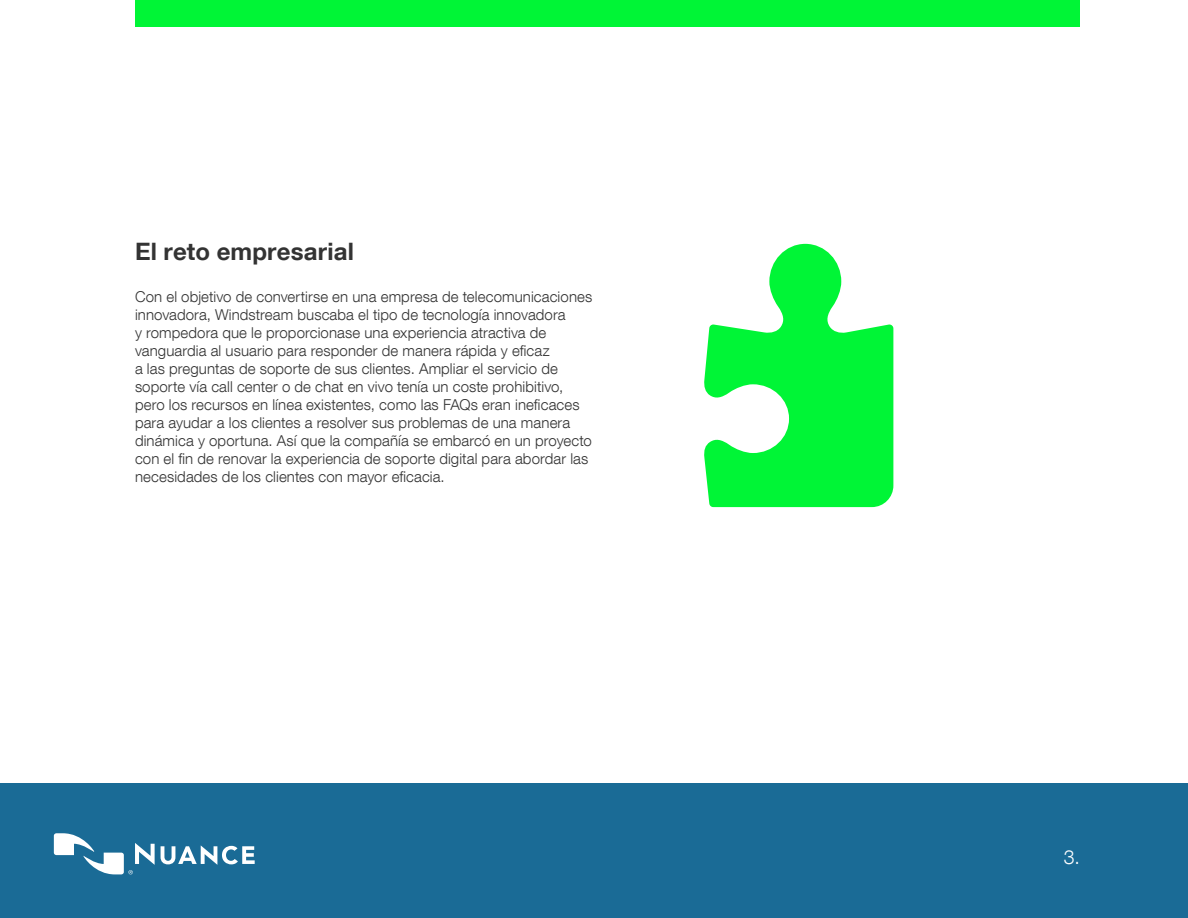
<style>
.page{position:relative;width:1188px;height:918px;background:#fff}
.page>*{position:absolute;margin:0;border:0;box-sizing:border-box;transform-origin:0 0}
.t1{font:700 24px "Helvetica Neue LT Com";letter-spacing:.01em;color:#333}
.t2{font:300 19.5px "Helvetica Neue LT Com";color:#fff}
.t3{font:300 15px/18px "Helvetica Neue LT Com";letter-spacing:.01em;color:#333}
</style>
<div class="page">
<div style="left:0;top:783px;width:1188px;height:135px;background:#1a6b96"></div>
<svg style="left:161px;top:845px;width:94px;height:20px"></svg>
<svg style="left:54px;top:833px;width:101px;height:41px"></svg>
<svg style="left:704px;top:244px;width:189px;height:263px;fill:#00f536"></svg>
<div style="left:135px;top:0;width:945px;height:27px;background:#00f536"></div>
<h1 class="t1" style="left:135px;top:236px;width:220px">El reto empresarial</h1>
<p class="t3" style="left:135px;top:287px;width:459px">Con el objetivo de convertirse en una empresa de telecomunicaciones innovadora, Windstream buscaba el tipo de tecnología innovadora<br>y rompedora que le proporcionase una experiencia atractiva de vanguardia al usuario para responder de manera rápida y eficaz<br>a las preguntas de soporte de sus clientes. Ampliar el servicio de soporte vía call center o de chat en vivo tenía un coste prohibitivo, pero los recursos en línea existentes, como las FAQs eran ineficaces para ayudar a los clientes a resolver sus problemas de una manera dinámica y oportuna. Así que la compañía se embarcó en un proyecto con el fin de renovar la experiencia de soporte digital para abordar las necesidades de los clientes con mayor eficacia.</p>
<h2 class="t2" style="left:1064px;top:845px;width:18px">3.</h2>
</div>
